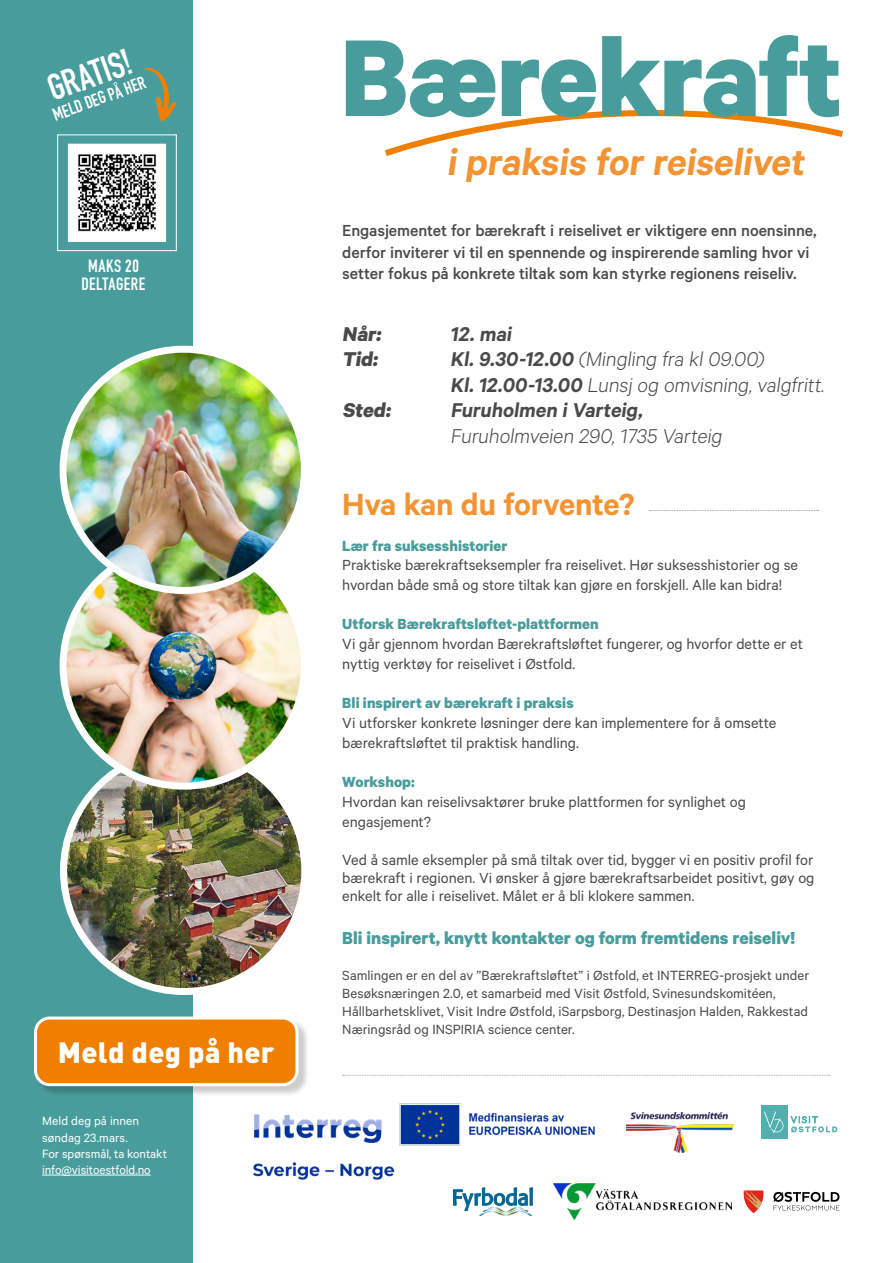
<style>
.page{position:relative;width:893px;height:1263px;background:#fff}
.page>*{position:absolute;margin:0;border:0;box-sizing:border-box;transform-origin:0 0}
.t1{font:700 123px "Calibre";letter-spacing:-.015em;color:#489d9c}
.t2{font:600 42px "Calibre";color:#f39332}
.t3{font:700 36.3px "DIN Condensed";color:#fff}
.t4{font:600 34.5px "Calibre";letter-spacing:-.01em;color:#f39332}
.t5{font:900 28.95px "DIN";letter-spacing:.01em;color:#fff}
.t6{font:300 22.5px/25.5px "Calibre";color:#4a4a49}
.t7{font:600 22.5px "Calibre";color:#4a4a49}
.t8{font:700 22.5px "Calibre";color:#4a4a49}
.t9{font:700 19.5px "Calibre";color:#489d9c}
.t10{font:500 18px/21.6px "Calibre";letter-spacing:-.005em;color:#4a4a49}
.t11{font:700 17.55px/18px "DIN Condensed";letter-spacing:.03em;color:#fff;text-align:center}
.t12{font:16.5px/19.8px "Calibre";color:#4a4a49}
.t13{font:700 16.5px "Calibre";letter-spacing:.005em;color:#489d9c}
.t14{font:15px/18px "Calibre";color:#4a4a49}
.t15{font:13.5px/16.2px "Calibre";color:#fff}
.s1{font-weight:600}
</style>
<div class="page">
<div style="left:0;top:0;width:193px;height:1263px;background:#489d9c"></div>
<img style="left:64px;top:750px;width:241px;height:241px;border-radius:118px">
<div style="left:60px;top:747px;width:248px;height:248px;border:7px solid #fff;border-radius:50%"></div>
<img style="left:63px;top:545px;width:241px;height:241px;border-radius:121px">
<div style="left:60px;top:541px;width:248px;height:249px;border:7px solid #fff;border-radius:50%"></div>
<svg style="left:385px;top:110px;width:458px;height:46px"></svg>
<img style="left:63px;top:349px;width:241px;height:241px;border-radius:121px">
<div style="left:60px;top:346px;width:248px;height:248px;border:7px solid #fff;border-radius:50%"></div>
<div style="left:36px;top:1018px;width:273px;height:79px;background:#000;opacity:.2"></div>
<div style="left:36px;top:1018px;width:261px;height:67px;background:#f07f00;border-radius:14px"></div>
<div style="left:34px;top:1016px;width:264px;height:70px;border:3px solid #fff;border-radius:14px"></div>
<hr style="left:42px;top:1175px;width:109px;height:1px;background:#fff">
<svg style="left:145px;top:68px;width:32px;height:53px"></svg>
<div style="left:57px;top:135px;width:120px;height:116px;border:1px solid #fff"></div>
<svg style="left:343px;top:1075px;width:486px;height:1px"></svg>
<svg style="left:650px;top:510px;width:168px;height:1px"></svg>
<div style="left:68px;top:144px;width:98px;height:97px;background:#fff"></div>
<img style="left:78px;top:154px;width:79px;height:78px">
<div style="left:68px;top:144px;width:98px;height:98px;border:1px solid #fff"></div>
<img style="left:567px;top:1190px;width:165px;height:30px">
<svg style="left:453px;top:1200px;width:79px;height:16px"></svg>
<svg style="left:744px;top:1190px;width:20px;height:23px"></svg>
<svg style="left:773px;top:1192px;width:66px;height:18px"></svg>
<div style="left:761px;top:1105px;width:27px;height:34px;background:#51afae"></div>
<svg style="left:764px;top:1112px;width:19px;height:21px"></svg>
<svg style="left:791px;top:1116px;width:46px;height:16px"></svg>
<img style="left:626px;top:1113px;width:107px;height:39px">
<img style="left:234px;top:1085px;width:382px;height:115px">
<h3 class="t3" style="left:41px;top:67px;width:88px;rotate:-20deg">GRATIS!</h3>
<p class="t11" style="left:50px;top:107px;width:99px;rotate:-20deg">MELD DEG PÅ HER</p>
<p class="t11" style="left:81px;top:257px;width:66px">MAKS 20<br>DELTAGERE</p>
<h3 class="t5" style="left:58px;top:1033px;width:218px">Meld deg på her</h3>
<p class="t15" style="left:42px;top:1113px;width:126px">Meld deg på innen søndag 23.mars.<br>For spørsmål, ta kontakt info@visitoestfold.no</p>
<h1 class="t1" style="left:340px;top:3px;width:504px">Bærekraft</h1>
<h2 class="t2" style="left:446px;top:137px;width:366px">ipraksis for reiselivet</h2>
<p class="t10" style="left:342px;top:219px;width:476px">Engasjementet for bærekraft i reiselivet er viktigere enn noensinne, derfor inviterer vi til en spennende og inspirerende samling hvor vi setter fokus på konkrete tiltak som kan styrke regionens reiseliv.</p>
<h3 class="t8" style="left:342px;top:320px;width:44px">Når:</h3>
<h3 class="t7" style="left:450px;top:320px;width:66px">12.mai</h3>
<h3 class="t8" style="left:342px;top:345px;width:41px">Tid:</h3>
<h3 class="t6" style="left:450px;top:345px;width:379px"><span class="s1">Kl.9.30-12.00</span> (Mingling fra kl 09.00)<br><span class="s1">Kl.12.00-13.00</span> Lunsj og omvisning, valgfritt.</h3>
<h3 class="t8" style="left:342px;top:396px;width:53px">Sted:</h3>
<h3 class="t7" style="left:450px;top:397px;width:197px">Furuholmen iVarteig,</h3>
<h3 class="t6" style="left:450px;top:422px;width:276px">Furuholmveien 290, 1735 Varteig</h3>
<h3 class="t4" style="left:342px;top:484px;width:294px">Hva kan du forvente?</h3>
<p class="t13" style="left:342px;top:535px;width:167px">Lær fra suksesshistorier</p>
<p class="t12" style="left:342px;top:555px;width:457px">Praktiske bærekraftseksempler fra reiselivet. Hør suksesshistorier og se hvordan både små og store tiltak kan gjøre en forskjell. Alle kan bidra!</p>
<p class="t13" style="left:342px;top:614px;width:258px">Utforsk Bærekraftsløftet-plattformen</p>
<p class="t12" style="left:342px;top:634px;width:462px">Vi går gjennom hvordan Bærekraftsløftet fungerer, og hvorfor dette er et nyttig verktøy for reiselivet i Østfold.</p>
<p class="t13" style="left:342px;top:693px;width:233px">Bli inspirert av bærekraft i praksis</p>
<p class="t12" style="left:342px;top:712px;width:436px">Vi utforsker konkrete løsninger dere kan implementere for å omsette bærekraftsløftet til praktisk handling.</p>
<p class="t13" style="left:342px;top:772px;width:74px">Workshop:</p>
<p class="t12" style="left:342px;top:791px;width:405px">Hvordan kan reiselivsaktører bruke plattformen for synlighet og engasjement?</p>
<p class="t12" style="left:342px;top:850px;width:474px;line-height:18px;text-align:justify">Ved å samle eksempler på små tiltak over tid, bygger vi en positiv profil for bærekraft i regionen. Vi ønsker å gjøre bærekraftsarbeidet positivt, gøy og enkelt for alle i reiselivet. Målet er å bli klokere sammen.</p>
<p class="t9" style="left:342px;top:926px;width:454px">Bli inspirert, knytt kontakter og form fremtidens reiseliv!</p>
<p class="t14" style="left:342px;top:966px;width:468px">Samlingen er en del av ”Bærekraftsløftet” i Østfold, et INTERREG-prosjekt under Besøksnæringen 2.0, et samarbeid med Visit Østfold, Svinesundskomitéen, Hållbarhetsklivet, Visit Indre Østfold, iSarpsborg, Destinasjon Halden, Rakkestad Næringsråd og INSPIRIA science center.</p>
</div>
